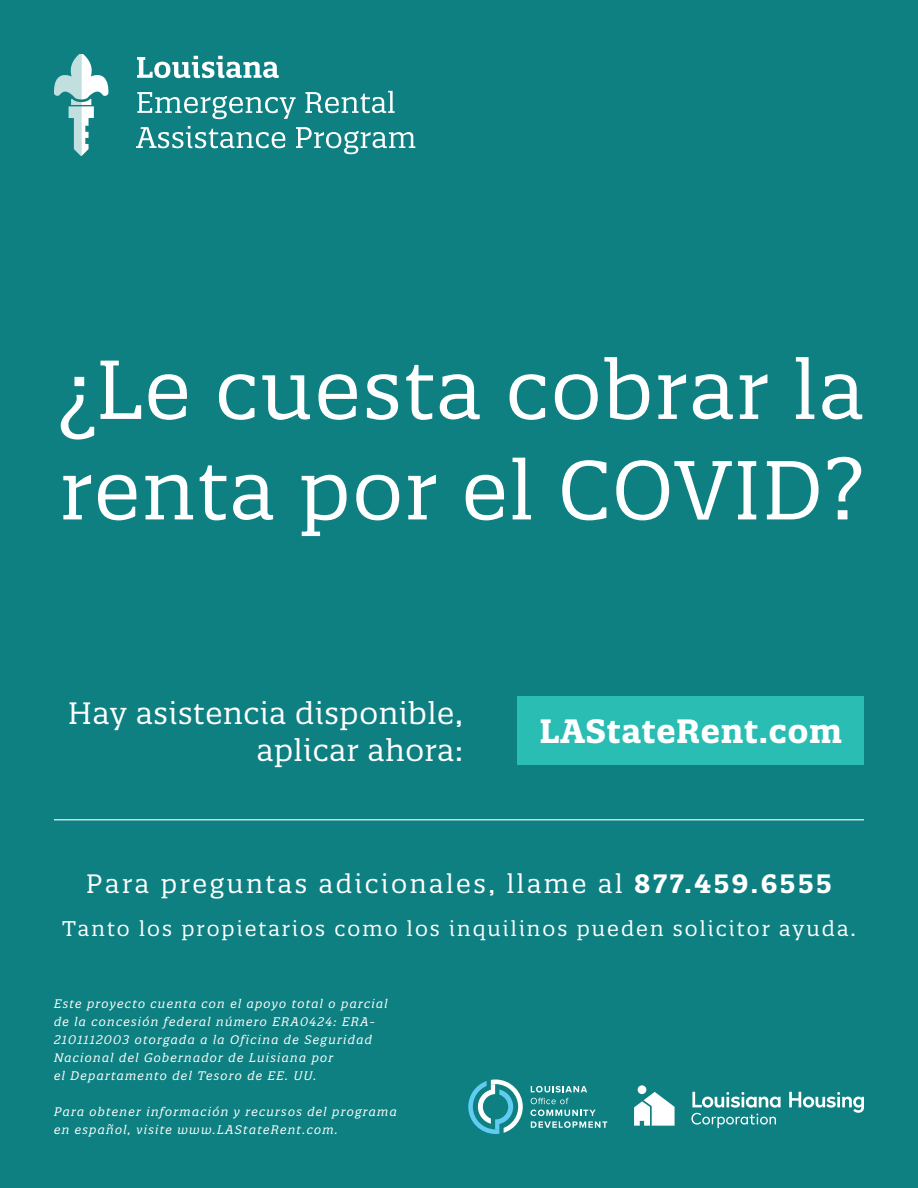
<style>
.page{position:relative;width:918px;height:1188px;background:#0e8082}
.page>*{position:absolute;margin:0;border:0;box-sizing:border-box;transform-origin:0 0}
.t1{font:81px/100.5px "Quatro Slab";letter-spacing:.025em;color:#fff}
.t2{font:700 32.7px "Quatro Slab";letter-spacing:.025em;color:#fff}
.t3{font:30px/37.5px "Quatro Slab";letter-spacing:.025em;color:#fff;text-align:right}
.t4{font:25.8px "Quatro Slab";letter-spacing:.1em;color:#fff}
.t5{font:20.7px "Quatro Slab";letter-spacing:.1em;color:#fff}
.t6{font:italic 12px/18px "Quatro Slab";letter-spacing:.1em;color:#fff}
.s1{font-weight:700}
</style>
<div class="page">
<div style="left:517px;top:697px;width:347px;height:68px;background:#2abdb3"></div>
<svg style="left:691px;top:1092px;width:90px;height:36px"></svg>
<svg style="left:789px;top:1092px;width:75px;height:21px"></svg>
<div style="left:638px;top:1085px;width:8px;height:9px;background:#fff;border-radius:50%"></div>
<svg style="left:634px;top:1092px;width:41px;height:34px"></svg>
<svg style="left:468px;top:1080px;width:55px;height:54px"></svg>
<svg style="left:531px;top:1086px;width:56px;height:6px"></svg>
<svg style="left:531px;top:1098px;width:38px;height:6px"></svg>
<svg style="left:530px;top:1110px;width:77px;height:18px"></svg>
<hr style="left:54px;top:819px;width:810px;height:1px;background:#fff">
<svg style="left:137px;top:56px;width:142px;height:22px"></svg>
<svg style="left:137px;top:92px;width:159px;height:27px"></svg>
<svg style="left:305px;top:91px;width:90px;height:22px"></svg>
<svg style="left:136px;top:126px;width:149px;height:22px"></svg>
<svg style="left:296px;top:127px;width:119px;height:27px"></svg>
<svg style="left:54px;top:54px;width:55px;height:102px"></svg>
<h1 class="t1" style="left:58px;top:339px;width:807px">¿Le cuesta cobrar la renta por el COVID?</h1>
<h3 class="t3" style="left:68px;top:694px;width:396px">Hay asistencia disponible, aplicar ahora:</h3>
<h2 class="t2" style="left:539px;top:711px;width:304px">LAStateRent.com</h2>
<h3 class="t4" style="left:86px;top:868px;width:747px">Para preguntas adicionales, llame al <span class="s1">877.459.6555</span></h3>
<h3 class="t5" style="left:62px;top:915px;width:795px">Tanto los propietarios como los inquilinos pueden solicitor ayuda.</h3>
<p class="t6" style="left:54px;top:995px;width:335px">Este proyecto cuenta con el apoyo total o parcial de la concesión federal número ERA0424: ERA-2101112003 otorgada a la Oficina de Seguridad Nacional del Gobernador de Luisiana por<br>el Departamento del Tesoro de EE. UU.</p>
<p class="t6" style="left:54px;top:1103px;width:344px">Para obtener información y recursos del programa en español, visite www.LAStateRent.com.</p>
</div>
